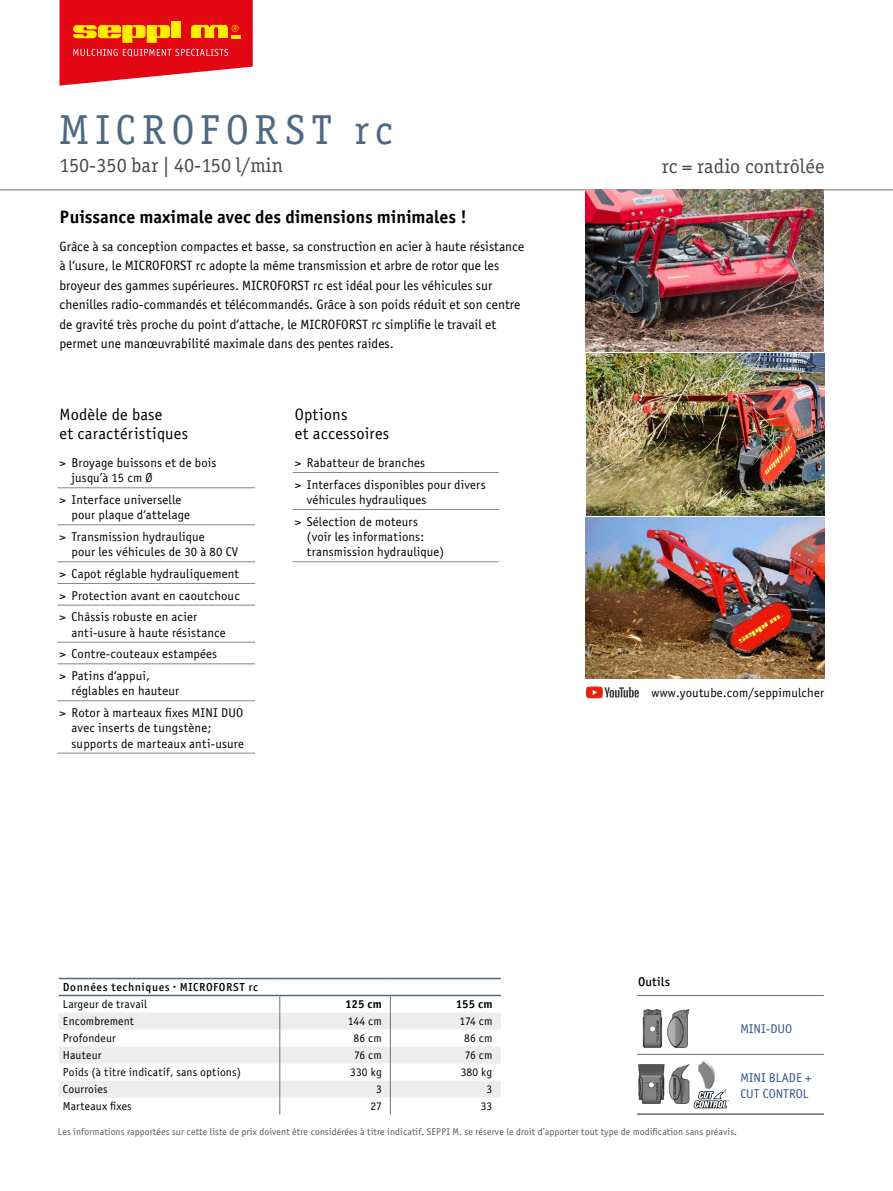
<style>
.page{position:relative;width:893px;height:1191px;background:#fff}
.page>*{position:absolute;margin:0;border:0;box-sizing:border-box;transform-origin:0 0}
.t1{font:42px "Officina Serif ITC";letter-spacing:.145em;color:#506982}
.t2{font:20.25px "Officina Serif ITC";color:#4a4a49}
.t3{font:18px "Officina Sans Bold ITC";color:#000}
.t4{font:16.5px/19.5px "Officina Sans Book ITC";letter-spacing:.01em;color:#000}
.t5{font:13.5px/19.5px "Officina Sans Book ITC";color:#000}
.t6{font:12.75px/15.3px "Officina Sans Book ITC";letter-spacing:.01em;color:#000}
.t7{font:12.75px/15.3px "Officina Sans Book ITC";color:#32538d}
.t8{font:12.75px "Officina Sans Medium ITC";color:#000}
.t9{font:11.7px "Officina Sans Book ITC";letter-spacing:.01em;color:#000}
.t10{font:11.7px "Officina Sans Medium ITC";letter-spacing:.05em;color:#000}
.t11{font:11.7px "Officina Sans Bold ITC";letter-spacing:.01em;color:#000}
.t12{font:9.75px "Officina Sans Book ITC";letter-spacing:.01em;color:#575756}
</style>
<div class="page">
<hr style="left:0;top:190px;width:893px;height:1px;background:#706f6f">
<svg style="left:60px;top:0;width:193px;height:86px;background:#e93f30"></svg>
<img style="left:586px;top:190px;width:238px;height:161px">
<img style="left:586px;top:353px;width:238px;height:162px">
<hr style="left:637px;top:1114px;width:187px;height:1px;background:#706f6f">
<img style="left:586px;top:517px;width:238px;height:162px">
<svg style="left:586px;top:686px;width:53px;height:12px"></svg>
<hr style="left:637px;top:1054px;width:187px;height:1px;background:#706f6f">
<hr style="left:637px;top:995px;width:187px;height:1px;background:#706f6f">
<img style="left:642px;top:1009px;width:48px;height:39px">
<img style="left:638px;top:1064px;width:52px;height:40px">
<svg style="left:693px;top:1097px;width:36px;height:11px"></svg>
<img style="left:687px;top:1054px;width:43px;height:43px">
<hr style="left:637px;top:1113px;width:187px;height:1px;background:#706f6f">
<hr style="left:57px;top:487px;width:198px;height:1px;background:#878787">
<hr style="left:57px;top:524px;width:198px;height:1px;background:#878787">
<hr style="left:57px;top:561px;width:198px;height:1px;background:#878787">
<hr style="left:57px;top:583px;width:198px;height:1px;background:#878787">
<hr style="left:57px;top:605px;width:198px;height:1px;background:#878787">
<hr style="left:57px;top:642px;width:198px;height:1px;background:#878787">
<hr style="left:57px;top:663px;width:198px;height:1px;background:#878787">
<hr style="left:57px;top:700px;width:198px;height:1px;background:#878787">
<hr style="left:57px;top:753px;width:198px;height:1px;background:#878787">
<hr style="left:293px;top:472px;width:206px;height:1px;background:#878787">
<hr style="left:293px;top:509px;width:206px;height:1px;background:#878787">
<hr style="left:293px;top:561px;width:206px;height:1px;background:#878787">
<svg style="left:59px;top:996px;width:442px;height:118px"></svg>
<hr style="left:59px;top:977px;width:221px;height:2px;background:#506982">
<hr style="left:280px;top:977px;width:110px;height:2px;background:#506982">
<hr style="left:390px;top:977px;width:111px;height:2px;background:#506982">
<hr style="left:59px;top:994px;width:221px;height:2px;background:#506982">
<hr style="left:280px;top:994px;width:110px;height:2px;background:#506982">
<hr style="left:390px;top:994px;width:111px;height:2px;background:#506982">
<h1 class="t1" style="left:59px;top:103px;width:335px">MICROFORST rc</h1>
<h2 class="t2" style="left:60px;top:152px;width:225px">150-350 bar | 40-150 l/min</h2>
<h2 class="t2" style="left:662px;top:154px;width:164px">rc = radio contrôlée</h2>
<h3 class="t3" style="left:60px;top:204px;width:409px">Puissance maximale avec des dimensions minimales !</h3>
<p class="t5" style="left:60px;top:236px;width:466px">Grâce à sa conception compactes et basse, sa construction en acier à haute résistance à l‘usure, le MICROFORST rc adopte la même transmission et arbre de rotor que les broyeur des gammes supérieures. MICROFORST rc est idéal pour les véhicules sur chenilles radio-commandés et télécommandés. Grâce à son poids réduit et son centre de gravité très proche du point d‘attache, le MICROFORST rc simplifie le travail et permet une manœuvrabilité maximale dans des pentes raides.</p>
<p class="t4" style="left:60px;top:404px;width:130px">Modèle de base<br>et caractéristiques</p>
<p class="t6" style="left:72px;top:455px;width:147px;text-indent:-12px">&gt; Broyage buissons et de bois jusqu’à 15 cm Ø</p>
<p class="t6" style="left:72px;top:492px;width:120px;text-indent:-12px">&gt; Interface universelle pour plaque d‘attelage</p>
<p class="t6" style="left:72px;top:529px;width:168px;text-indent:-12px">&gt; Transmission hydraulique<br>pour les véhicules de 30 à 80 CV</p>
<p class="t6" style="left:60px;top:562px;width:182px;line-height:21.8px;text-align:justify">&gt; Capot réglable hydrauliquement &gt; Protection avant en caoutchouc &gt; Châssis robuste en acier</p>
<p class="t6" style="left:60px;top:621px;width:168px;line-height:21.6px;text-indent:12px">anti-usure à haute résistance &gt; Contre-couteaux estampées &gt; Patins d‘appui,</p>
<p class="t6" style="left:60px;top:680px;width:185px;line-height:21.8px;text-indent:12px">réglables en hauteur<br>&gt; Rotor à marteaux fixes MINI DUO</p>
<p class="t6" style="left:72px;top:720px;width:174px">avec inserts de tungstène; supports de marteaux anti-usure</p>
<p class="t4" style="left:295px;top:404px;width:96px">Options<br>et accessoires</p>
<p class="t6" style="left:295px;top:451px;width:192px;line-height:21.8px">&gt; Rabatteur de branches<br>&gt; Interfaces disponibles pour divers</p>
<p class="t6" style="left:295px;top:488px;width:133px;line-height:21.8px;text-indent:12px">véhicules hydrauliques &gt; Sélection de moteurs</p>
<p class="t6" style="left:307px;top:529px;width:139px">(voir les informations: transmission hydraulique)</p>
<p class="t10" style="left:63px;top:979px;width:197px">Données techniques · MICROFORST rc</p>
<p class="t9" style="left:63px;top:996px;width:86px">Largeur de travail</p>
<p class="t11" style="left:345px;top:996px;width:38px">125 cm</p>
<p class="t11" style="left:456px;top:996px;width:38px">155 cm</p>
<p class="t9" style="left:63px;top:1013px;width:73px">Encombrement</p>
<p class="t9" style="left:348px;top:1013px;width:36px">144 cm</p>
<p class="t9" style="left:460px;top:1013px;width:34px">174 cm</p>
<p class="t9" style="left:63px;top:1030px;width:54px">Profondeur</p>
<p class="t9" style="left:354px;top:1030px;width:30px">86 cm</p>
<p class="t9" style="left:464px;top:1030px;width:30px">86 cm</p>
<p class="t9" style="left:63px;top:1047px;width:40px">Hauteur</p>
<p class="t9" style="left:354px;top:1047px;width:29px">76 cm</p>
<p class="t9" style="left:465px;top:1047px;width:29px">76 cm</p>
<p class="t9" style="left:63px;top:1064px;width:180px">Poids (à titre indicatif, sans options)</p>
<p class="t9" style="left:350px;top:1064px;width:33px">330 kg</p>
<p class="t9" style="left:461px;top:1064px;width:33px">380 kg</p>
<p class="t9" style="left:63px;top:1081px;width:46px">Courroies</p>
<p class="t9" style="left:376px;top:1081px;width:7px">3</p>
<p class="t9" style="left:487px;top:1081px;width:7px">3</p>
<p class="t9" style="left:63px;top:1098px;width:70px">Marteaux fixes</p>
<p class="t9" style="left:370px;top:1098px;width:13px">27</p>
<p class="t9" style="left:481px;top:1098px;width:13px">33</p>
<p class="t6" style="left:652px;top:685px;width:174px">www.youtube.com/seppimulcher</p>
<p class="t8" style="left:638px;top:973px;width:33px">Outils</p>
<p class="t7" style="left:740px;top:1020px;width:53px">MINI-DUO</p>
<p class="t7" style="left:740px;top:1069px;width:73px">MINI BLADE +<br>CUT CONTROL</p>
<p class="t12" style="left:58px;top:1125px;width:681px">Les informations rapportées sur cette liste de prix doivent être considérées à titre indicatif. SEPPI M. se réserve le droit d’apporter tout type de modification sans préavis.</p>
</div>
